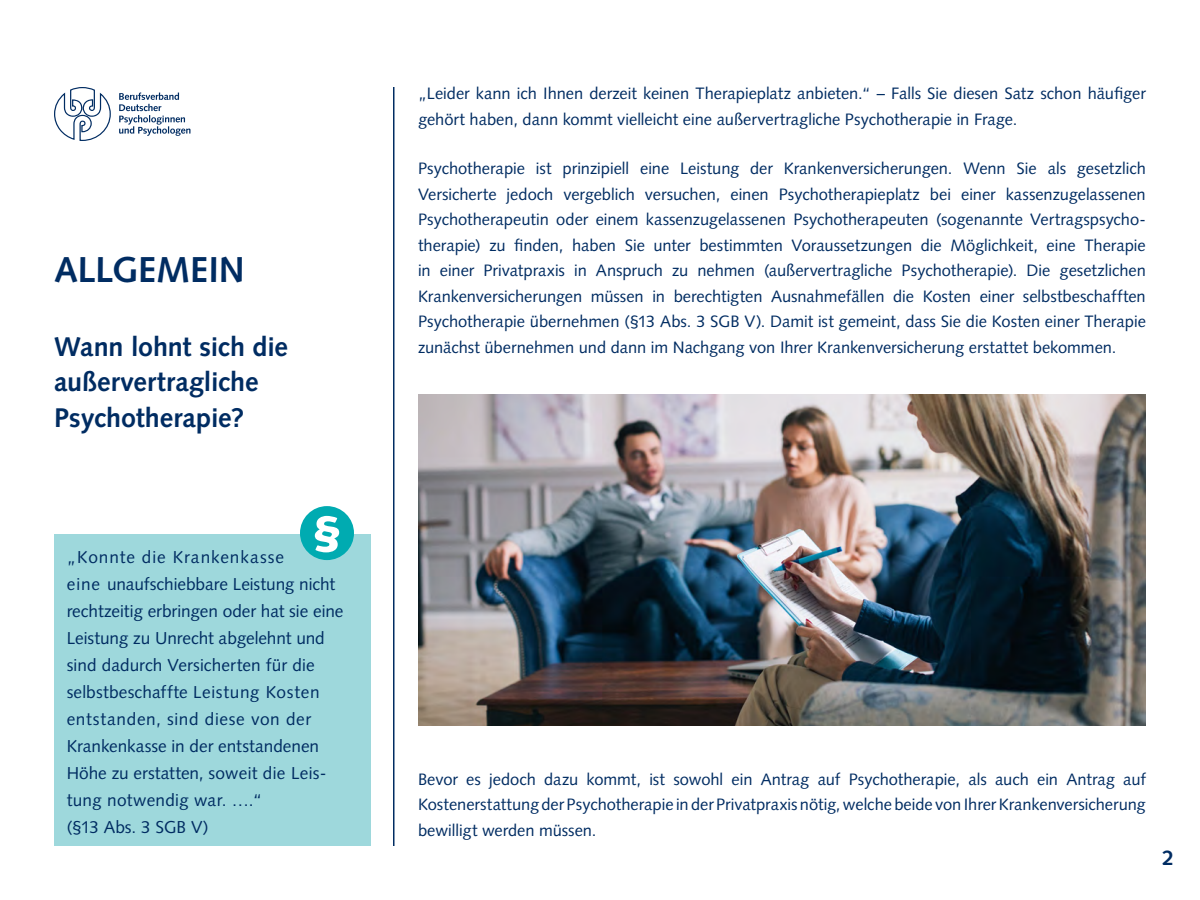
<style>
.page{position:relative;width:1200px;height:900px;background:#fff}
.page>*{position:absolute;margin:0;border:0;box-sizing:border-box;transform-origin:0 0}
.Fließtext{font:700 36px "Syntax LT Std";color:#002c62}
.Fließtext-2{font:700 27px/36px "Syntax LT Std";letter-spacing:-.005em;color:#002c62}
.t1{font:700 21px "Syntax LT Std";color:#002c62}
.Achtung{font:17.25px/27px "Syntax LT Std";letter-spacing:.005em;color:#002c62}
.Fließtext-3{font:16.5px/25.5px "Syntax LT Std";letter-spacing:-.005em;color:#002c62;text-align:justify}
</style>
<div class="page">
<div style="left:54px;top:534px;width:316px;height:312px;background:#9ed8dc"></div>
<div style="left:300px;top:506px;width:54px;height:54px;background:#00abb1;border-radius:50%"></div>
<svg style="left:315px;top:516px;width:24px;height:36px"></svg>
<img style="left:418px;top:394px;width:728px;height:332px">
<svg style="left:119px;top:92px;width:72px;height:44px"></svg>
<svg style="left:54px;top:87px;width:57px;height:54px"></svg>
<hr style="left:393px;top:87px;width:1px;height:759px;background:#002c62">
<p class="Fließtext" style="left:54px;top:248px;width:192px">ALLGEMEIN</p>
<p class="Fließtext-2" style="left:54px;top:328px;width:236px">Wann lohnt sich die außervertragliche<br>Psychotherapie?</p>
<p class="Achtung" style="left:67px;top:544px;width:278px">„Konnte die Krankenkasse<br>eine unaufschiebbare Leistung nicht rechtzeitig erbringen oder hat sie eine<br>Leistung zu Unrecht abgelehnt und sind dadurch Versicherten für die selbstbeschaffte Leistung Kosten entstanden, sind diese von der<br>Krankenkasse in der entstandenen<br>Höhe zu erstatten, soweit die Leis&shy;tung notwendig war. ….“<br>(§13 Abs. 3 SGB V)</p>
<p class="Fließtext-3" style="left:418px;top:81px;width:729px">„Leider kann ich Ihnen derzeit keinen Therapieplatz anbieten.“ – Falls Sie diesen Satz schon häufiger gehört haben, dann kommt vielleicht eine außervertragliche Psychotherapie in Frage.</p>
<p class="Fließtext-3" style="left:418px;top:156px;width:729px">Psychotherapie ist prinzipiell eine Leistung der Krankenversicherungen. Wenn Sie als gesetzlich Versicherte jedoch vergeblich versuchen, einen Psychotherapieplatz bei einer kassenzugelassenen Psychotherapeutin oder einem kassenzugelassenen Psychotherapeuten (sogenannte Vertragspsycho&shy;therapie) zu finden, haben Sie unter bestimmten Voraussetzungen die Möglichkeit, eine Therapie in einer Privatpraxis in Anspruch zu nehmen (außervertragliche Psychotherapie). Die gesetzlichen Krankenversicherungen müssen in berechtigten Ausnahmefällen die Kosten einer selbstbeschafften Psychotherapie übernehmen (§13 Abs. 3 SGB V). Damit ist gemeint, dass Sie die Kosten einer Therapie zunächst übernehmen und dann im Nachgang von Ihrer Krankenversicherung erstattet bekommen.</p>
<p class="Fließtext-3" style="left:418px;top:766px;width:730px">Bevor es jedoch dazu kommt, ist sowohl ein Antrag auf Psychotherapie, als auch ein Antrag auf Kostenerstattung der Psychotherapie in der Privatpraxis nötig, welche beide von Ihrer Krankenversicherung bewilligt werden müssen.</p>
<p class="t1" style="left:1162px;top:845px;width:13px">2</p>
</div>
